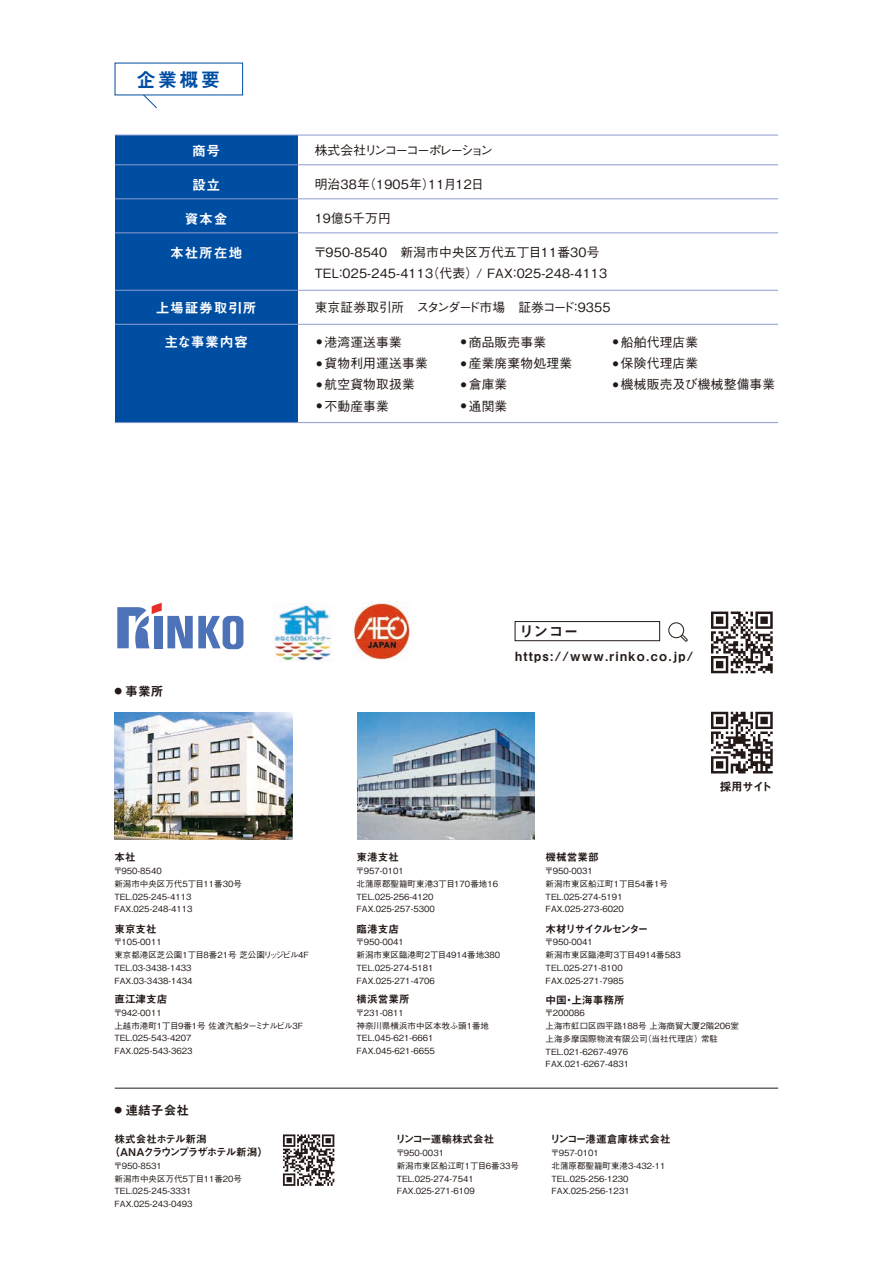
<style>
.page{position:relative;width:893px;height:1263px;background:#fff}
.page>*{position:absolute;margin:0;border:0;box-sizing:border-box;transform-origin:0 0}
.t1{font:19.5px "Midashi Go Pro MB31";color:#004ea2}
.t2{font:14.85px "Midashi Go Pro MB31";color:#231916}
.t3{font:13.8px "Midashi Go Pro MB31";letter-spacing:.05em;color:#fff}
.t4{font:500 12.75px/21.3px "Gothic BBB Pro";letter-spacing:.015em;color:#231916}
.t5{font:12.75px "Midashi Go Pro MB31";letter-spacing:.1em;color:#231916}
.t6{font:500 12.75px "Gothic BBB Pro";letter-spacing:-.015em;color:#231916}
.t7{font:500 12.75px "Gothic BBB Pro";letter-spacing:-.145em;color:#231916}
.t8{font:11.7px "Midashi Go Pro MB31";letter-spacing:-.08em;color:#231916}
.t9{font:10.65px "Midashi Go Pro MB31";color:#231916}
.t10{font:10.65px/12.8px "Midashi Go Pro MB31";letter-spacing:-.085em;color:#231916}
.t11{font:10.65px "Midashi Go Pro MB31";letter-spacing:-.135em;color:#231916}
.t12{font:500 8.55px/12.8px "Gothic BBB Pro";color:#231916}
</style>
<div class="page">
<img style="left:115px;top:713px;width:177px;height:127px">
<img style="left:357px;top:713px;width:178px;height:127px">
<hr style="left:115px;top:1088px;width:663px;height:1px;background:#231916">
<svg style="left:117px;top:603px;width:126px;height:46px"></svg>
<svg style="left:711px;top:611px;width:62px;height:62px"></svg>
<div style="left:515px;top:621px;width:145px;height:20px;border:1px solid #231916"></div>
<svg style="left:679px;top:633px;width:9px;height:9px"></svg>
<div style="left:669px;top:623px;width:15px;height:15px;background:#fff;border-radius:50%"></div>
<div style="left:668px;top:622px;width:16px;height:16px;border:1px solid #231916;border-radius:50%"></div>
<svg style="left:711px;top:712px;width:62px;height:61px"></svg>
<svg style="left:143px;top:94px;width:14px;height:14px"></svg>
<div style="left:115px;top:135px;width:183px;height:288px;background:#004ea2"></div>
<hr style="left:115px;top:164px;width:663px;height:1px;background:#8c9ccf">
<hr style="left:115px;top:198px;width:663px;height:1px;background:#8c9ccf">
<hr style="left:115px;top:232px;width:663px;height:1px;background:#8c9ccf">
<hr style="left:115px;top:324px;width:663px;height:1px;background:#8c9ccf">
<hr style="left:115px;top:290px;width:663px;height:1px;background:#8c9ccf">
<hr style="left:115px;top:135px;width:663px;height:1px;background:#8c9ccf">
<hr style="left:115px;top:422px;width:663px;height:1px;background:#8c9ccf">
<svg style="left:283px;top:1134px;width:51px;height:52px"></svg>
<img style="left:274px;top:605px;width:57px;height:57px">
<img style="left:352px;top:602px;width:58px;height:58px">
<h1 class="t1" style="left:136px;top:64px;width:85px">企業概要</h1>
<h3 class="t3" style="left:192px;top:139px;width:30px">商号</h3>
<h3 class="t3" style="left:192px;top:173px;width:30px">設立</h3>
<h3 class="t3" style="left:185px;top:207px;width:44px">資本金</h3>
<h3 class="t3" style="left:170px;top:242px;width:73px">本社所在地</h3>
<h3 class="t3" style="left:156px;top:297px;width:102px">上場証券取引所</h3>
<h3 class="t3" style="left:164px;top:331px;width:85px">主な事業内容</h3>
<h3 class="t7" style="left:315px;top:140px;width:180px">株式会社リンコーコーポレーション</h3>
<h3 class="t4" style="left:315px;top:172px;width:171px">明治38年（1905年）11月12日</h3>
<h3 class="t4" style="left:315px;top:206px;width:78px">19億5千万円</h3>
<h3 class="t4" style="left:314px;top:240px;width:295px">〒950-8540　新潟市中央区万代五丁目11番30号<br>TEL：025-245-4113（代表）/ FAX：025-248-4113</h3>
<h3 class="t6" style="left:315px;top:297px;width:297px">東京証券取引所　スタンダード市場　証券コード：9355</h3>
<h3 class="t4" style="left:317px;top:330px;width:87px"><sup>●</sup> 港湾運送事業</h3>
<h3 class="t4" style="left:317px;top:351px;width:113px"><sup>●</sup> 貨物利用運送事業</h3>
<h3 class="t4" style="left:317px;top:372px;width:100px"><sup>●</sup> 航空貨物取扱業</h3>
<h3 class="t4" style="left:317px;top:394px;width:74px"><sup>●</sup> 不動産事業</h3>
<h3 class="t4" style="left:613px;top:330px;width:87px"><sup>●</sup> 船舶代理店業</h3>
<h3 class="t4" style="left:613px;top:351px;width:87px"><sup>●</sup> 保険代理店業</h3>
<h3 class="t4" style="left:613px;top:372px;width:164px"><sup>●</sup> 機械販売及び機械整備事業</h3>
<h3 class="t4" style="left:461px;top:330px;width:87px"><sup>●</sup> 商品販売事業</h3>
<h3 class="t4" style="left:461px;top:351px;width:113px"><sup>●</sup> 産業廃棄物処理業</h3>
<h3 class="t4" style="left:461px;top:372px;width:48px"><sup>●</sup> 倉庫業</h3>
<h3 class="t4" style="left:461px;top:394px;width:48px"><sup>●</sup> 通関業</h3>
<h3 class="t5" style="left:114px;top:680px;width:51px"><sup>●</sup> 事業所</h3>
<h2 class="t2" style="left:519px;top:619px;width:61px">リンコー</h2>
<h3 class="t5" style="left:515px;top:646px;width:179px">https://www.rinko.co.jp/</h3>
<h3 class="t8" style="left:720px;top:778px;width:54px">採用サイト</h3>
<p class="t9" style="left:114px;top:849px;width:23px">本社</p>
<p class="t12" style="left:114px;top:863px;width:130px">〒950-8540<br>新潟市中央区万代5丁目11番30号<br>TEL.025-245-4113<br>FAX.025-248-4113</p>
<p class="t9" style="left:114px;top:920px;width:44px">東京支社</p>
<p class="t12" style="left:114px;top:934px;width:197px">〒105-0011<br>東京都港区芝公園1丁目8番21号 芝公園リッジビル4F<br>TEL.03-3438-1433<br>FAX.03-3438-1434</p>
<p class="t9" style="left:114px;top:990px;width:55px">直江津支店</p>
<p class="t12" style="left:114px;top:1005px;width:191px">〒942-0011<br>上越市港町1丁目9番1号 佐渡汽船ターミナルビル3F<br>TEL.025-543-4207<br>FAX.025-543-3623</p>
<h3 class="t5" style="left:114px;top:1100px;width:76px"><sup>●</sup> 連結子会社</h3>
<p class="t10" style="left:110px;top:1132px;width:160px;text-indent:5px">株式会社ホテル新潟<br>（ANAクラウンプラザホテル新潟）</p>
<p class="t12" style="left:114px;top:1158px;width:130px">〒950-8531<br>新潟市中央区万代5丁目11番20号<br>TEL.025-245-3331<br>FAX.025-243-0493</p>
<p class="t9" style="left:357px;top:849px;width:44px">東港支社</p>
<p class="t12" style="left:356px;top:863px;width:144px">〒957-0101<br>北蒲原郡聖籠町東港3丁目170番地16<br>TEL.025-256-4120<br>FAX.025-257-5300</p>
<p class="t9" style="left:357px;top:920px;width:44px">臨港支店</p>
<p class="t12" style="left:356px;top:934px;width:146px">〒950-0041<br>新潟市東区臨港町2丁目4914番地380<br>TEL.025-274-5181<br>FAX.025-271-4706</p>
<p class="t9" style="left:357px;top:990px;width:55px">横浜営業所</p>
<p class="t12" style="left:356px;top:1005px;width:135px">〒231-0811<br>神奈川県横浜市中区本牧ふ頭1番地<br>TEL.045-621-6661<br>FAX.045-621-6655</p>
<p class="t9" style="left:395px;top:1131px;width:101px">リンコー運輸株式会社</p>
<p class="t12" style="left:396px;top:1145px;width:124px">〒950-0031<br>新潟市東区船江町1丁目6番33号<br>TEL.025-274-7541<br>FAX.025-271-6109</p>
<p class="t9" style="left:546px;top:849px;width:55px">機械営業部</p>
<p class="t12" style="left:545px;top:863px;width:124px">〒950-0031<br>新潟市東区船江町1丁目54番1号<br>TEL.025-274-5191<br>FAX.025-273-6020</p>
<p class="t11" style="left:546px;top:920px;width:104px">木材リサイクルセンター</p>
<p class="t12" style="left:545px;top:934px;width:137px">〒950-0041<br>新潟市東区臨港町3丁目4914番583<br>TEL.025-271-8100<br>FAX.025-271-7985</p>
<p class="t9" style="left:546px;top:991px;width:81px">中国・上海事務所</p>
<p class="t12" style="left:545px;top:1006px;width:195px">〒200086<br>上海市虹口区四平路188号 上海商貿大厦2階206室上海多摩国際物流有限公司（当社代理店）常駐<br>TEL.021-6267-4976<br>FAX.021-6267-4831</p>
<p class="t9" style="left:550px;top:1131px;width:122px">リンコー港運倉庫株式会社</p>
<p class="t12" style="left:551px;top:1145px;width:116px">〒957-0101<br>北蒲原郡聖籠町東港3-432-11<br>TEL.025-256-1230<br>FAX.025-256-1231</p>
</div>
